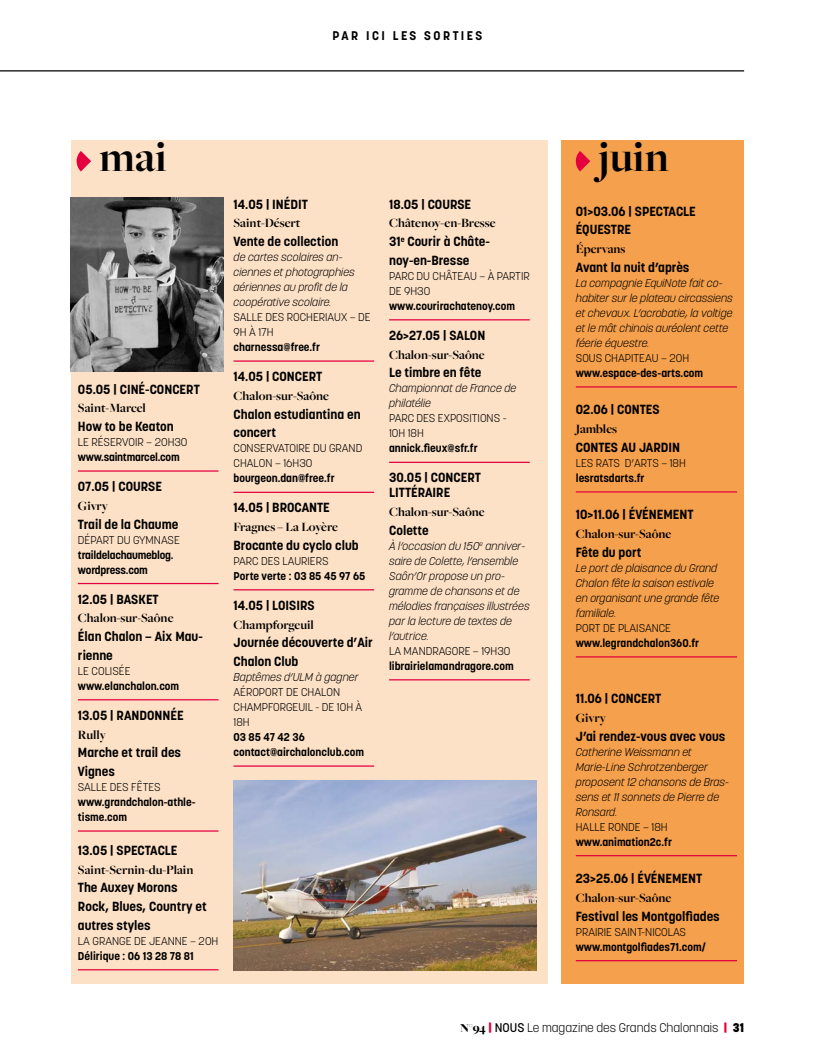
<style>
.page{position:relative;width:815px;height:1063px;background:#fff}
.page>*{position:absolute;margin:0;border:0;box-sizing:border-box;transform-origin:0 0}
.t1{font:700 45px "Freight Big Pro";color:#000}
.t2{font:700 13.12px/18.8px "Korolev";color:#000}
.t3{font:700 13.12px "Freight Big Pro";color:#000}
.t4{font:300 12.5px "Korolev";color:#000}
.t5{font:700 12.5px "Korolev";letter-spacing:.2em;color:#000}
.t6{font:italic 300 11.25px/15px "Korolev";color:#000}
.t7{font:300 11.25px/15px "Korolev";color:#000}
.t8{font:700 11.25px/15px "Korolev";color:#000}
.t9{font:700 11.25px/15px "Korolev";letter-spacing:-.02em;color:#000}
.s1{font-family:"Freight Big Pro";font-weight:900}
.s2{font-weight:800;color:#e4003f}
.s3{font-weight:500}
.s4{font-weight:800}
</style>
<div class="page">
<hr style="left:0;top:70px;width:744px;height:1px;background:#000">
<div style="left:71px;top:140px;width:476px;height:843px;background:#fde1c6"></div>
<div style="left:562px;top:140px;width:182px;height:843px;background:#f5a04c"></div>
<hr style="left:576px;top:386px;width:161px;height:2px;background:#e4003f">
<hr style="left:576px;top:491px;width:161px;height:2px;background:#e4003f">
<hr style="left:576px;top:656px;width:161px;height:2px;background:#e4003f">
<hr style="left:576px;top:855px;width:161px;height:1px;background:#e4003f">
<hr style="left:576px;top:960px;width:161px;height:1px;background:#e4003f">
<hr style="left:78px;top:470px;width:141px;height:2px;background:#e4003f">
<hr style="left:78px;top:583px;width:141px;height:1px;background:#e4003f">
<hr style="left:78px;top:699px;width:141px;height:1px;background:#e4003f">
<hr style="left:78px;top:830px;width:141px;height:2px;background:#e4003f">
<hr style="left:78px;top:969px;width:141px;height:1px;background:#e4003f">
<hr style="left:234px;top:360px;width:140px;height:2px;background:#e4003f">
<hr style="left:234px;top:492px;width:140px;height:1px;background:#e4003f">
<hr style="left:234px;top:589px;width:140px;height:1px;background:#e4003f">
<hr style="left:234px;top:765px;width:140px;height:2px;background:#e4003f">
<hr style="left:389px;top:319px;width:141px;height:1px;background:#e4003f">
<hr style="left:389px;top:462px;width:141px;height:1px;background:#e4003f">
<hr style="left:389px;top:679px;width:141px;height:1px;background:#e4003f">
<svg style="left:76px;top:151px;width:15px;height:20px"></svg>
<svg style="left:575px;top:151px;width:15px;height:20px"></svg>
<img style="left:71px;top:197px;width:153px;height:175px">
<img style="left:234px;top:780px;width:303px;height:191px">
<p class="t5" style="left:333px;top:28px;width:151px">PAR ICI LES SORTIES</p>
<h1 class="t1" style="left:99px;top:128px;width:69px">mai</h1>
<h1 class="t1" style="left:598px;top:128px;width:72px">juin</h1>
<p class="t2" style="left:78px;top:380px;width:123px">05.05 | CINÉ-CONCERT</p>
<p class="t3" style="left:78px;top:399px;width:69px">Saint-Marcel</p>
<p class="t2" style="left:78px;top:417px;width:97px">How to be Keaton</p>
<p class="t7" style="left:78px;top:435px;width:111px">LE RÉSERVOIR – 20H30</p>
<p class="t9" style="left:78px;top:450px;width:103px">www.saintmarcel.com</p>
<p class="t2" style="left:78px;top:477px;width:85px">07.05 | COURSE</p>
<p class="t3" style="left:78px;top:497px;width:32px">Givry</p>
<p class="t2" style="left:78px;top:515px;width:102px">Trail de la Chaume</p>
<p class="t7" style="left:78px;top:532px;width:103px">DÉPART DU GYMNASE</p>
<p class="t9" style="left:78px;top:547px;width:97px">traildelachaumeblog. wordpress.com</p>
<p class="t2" style="left:78px;top:590px;width:82px">12.05 | BASKET</p>
<p class="t3" style="left:78px;top:609px;width:97px">Chalon-sur-Saône</p>
<p class="t2" style="left:78px;top:627px;width:126px">Élan Chalon – Aix Mau&shy;rienne</p>
<p class="t7" style="left:78px;top:663px;width:54px">LE COLISÉE</p>
<p class="t8" style="left:78px;top:678px;width:103px">www.elanchalon.com</p>
<p class="t2" style="left:78px;top:706px;width:107px">13.05 | RANDONNÉE</p>
<p class="t3" style="left:78px;top:726px;width:30px">Rully</p>
<p class="t2" style="left:78px;top:743px;width:105px">Marche et trail des<br>Vignes</p>
<p class="t7" style="left:78px;top:780px;width:84px">SALLE DES FÊTES</p>
<p class="t8" style="left:78px;top:795px;width:119px">www.grandchalon-athle&shy;tisme.com</p>
<p class="t2" style="left:78px;top:841px;width:101px">13.05 | SPECTACLE</p>
<p class="t3" style="left:78px;top:861px;width:117px">Saint-Sernin-du-Plain</p>
<p class="t2" style="left:78px;top:878px;width:130px">The Auxey Morons<br>Rock, Blues, Country et autres styles</p>
<p class="t7" style="left:78px;top:933px;width:142px">LA GRANGE DE JEANNE – 20H</p>
<p class="t8" style="left:78px;top:948px;width:117px">Délirique : 06 13 28 78 81</p>
<p class="t2" style="left:234px;top:195px;width:76px">14.05 | INÉDIT</p>
<p class="t3" style="left:234px;top:215px;width:68px">Saint-Désert</p>
<p class="t2" style="left:234px;top:232px;width:106px">Vente de collection</p>
<p class="t6" style="left:234px;top:250px;width:123px">de cartes scolaires an&shy;ciennes et photographies aériennes au profit de la coopérative scolaire.</p>
<p class="t7" style="left:234px;top:310px;width:139px">SALLE DES ROCHERIAUX – DE<br>9H À 17H</p>
<p class="t8" style="left:234px;top:340px;width:88px">charnessa@free.fr</p>
<p class="t2" style="left:234px;top:367px;width:90px">14.05 | CONCERT</p>
<p class="t3" style="left:234px;top:387px;width:97px">Chalon-sur-Saône</p>
<p class="t2" style="left:234px;top:405px;width:129px">Chalon estudiantina en concert</p>
<p class="t7" style="left:234px;top:441px;width:130px">CONSERVATOIRE DU GRAND<br>CHALON – 16H30</p>
<p class="t8" style="left:234px;top:471px;width:103px">bourgeon.dan@free.fr</p>
<p class="t2" style="left:234px;top:498px;width:98px">14.05 | BROCANTE</p>
<p class="t3" style="left:234px;top:518px;width:106px">Fragnes – La Loyère</p>
<p class="t2" style="left:234px;top:536px;width:127px">Brocante du cyclo club</p>
<p class="t7" style="left:234px;top:553px;width:97px">PARC DES LAURIERS</p>
<p class="t8" style="left:234px;top:568px;width:133px">Porte verte : 03 85 45 97 65</p>
<p class="t2" style="left:234px;top:596px;width:83px">14.05 | LOISIRS</p>
<p class="t3" style="left:234px;top:616px;width:82px">Champforgeuil</p>
<p class="t2" style="left:234px;top:633px;width:141px">Journée découverte d’Air<br>Chalon Club</p>
<p class="t6" style="left:234px;top:670px;width:127px">Baptêmes d’ULM à gagner</p>
<p class="t7" style="left:234px;top:685px;width:130px">AÉROPORT DE CHALON<br>CHAMPFORGEUIL - DE 10H À<br>18H</p>
<p class="t8" style="left:234px;top:730px;width:132px">03 85 47 42 36 contact@airchalonclub.com</p>
<p class="t2" style="left:389px;top:195px;width:84px">18.05 | COURSE</p>
<p class="t3" style="left:389px;top:215px;width:108px">Châtenoy-en-Bresse</p>
<p class="t2" style="left:389px;top:232px;width:102px">31<sup>e</sup> Courir à Châte&shy;noy-en-Bresse</p>
<p class="t7" style="left:389px;top:268px;width:142px">PARC DU CHÂTEAU – À PARTIR<br>DE 9H30</p>
<p class="t8" style="left:389px;top:298px;width:128px">www.courirachatenoy.com</p>
<p class="t2" style="left:389px;top:326px;width:98px">26&gt;27.05 | SALON</p>
<p class="t3" style="left:389px;top:346px;width:97px">Chalon-sur-Saône</p>
<p class="t2" style="left:389px;top:363px;width:94px">Le timbre en fête</p>
<p class="t6" style="left:389px;top:381px;width:129px">Championnat de France de philatélie</p>
<p class="t7" style="left:389px;top:411px;width:119px">PARC DES EXPOSITIONS -<br>10H 18H</p>
<p class="t8" style="left:389px;top:441px;width:90px">annick.fieux@sfr.fr</p>
<p class="t2" style="left:389px;top:470px;width:93px;line-height:15px">30.05 | CONCERT<br>LITTÉRAIRE</p>
<p class="t3" style="left:389px;top:503px;width:97px">Chalon-sur-Saône</p>
<p class="t2" style="left:389px;top:521px;width:41px">Colette</p>
<p class="t6" style="left:389px;top:538px;width:142px">À l’occasion du 150<sup>e</sup> anniver&shy;saire de Colette, l’ensemble<br>Saôn’Or propose un pro&shy;gramme de chansons et de mélodies françaises illustrées par la lecture de textes de l’autrice.</p>
<p class="t7" style="left:389px;top:643px;width:123px">LA MANDRAGORE – 19H30</p>
<p class="t8" style="left:389px;top:658px;width:126px">librairielamandragore.com</p>
<p class="t2" style="left:576px;top:202px;width:122px">01&gt;03.06 | SPECTACLE<br>ÉQUESTRE</p>
<p class="t3" style="left:576px;top:240px;width:51px">Épervans</p>
<p class="t2" style="left:576px;top:258px;width:115px">Avant la nuit d’après</p>
<p class="t6" style="left:576px;top:275px;width:159px">La compagnie EquiNote fait co&shy;habiter sur le plateau circassiens et chevaux. L’acrobatie, la voltige et le mât chinois auréolent cette féerie équestre.</p>
<p class="t7" style="left:576px;top:350px;width:115px">SOUS CHAPITEAU – 20H</p>
<p class="t8" style="left:576px;top:365px;width:129px">www.espace-des-arts.com</p>
<p class="t2" style="left:576px;top:400px;width:85px">02.06 | CONTES</p>
<p class="t3" style="left:576px;top:420px;width:43px">Jambles</p>
<p class="t2" style="left:576px;top:438px;width:106px">CONTES AU JARDIN</p>
<p class="t7" style="left:576px;top:455px;width:112px">LES RATS D’ARTS – 18H</p>
<p class="t8" style="left:576px;top:470px;width:70px">lesratsdarts.fr</p>
<p class="t2" style="left:576px;top:505px;width:119px">10&gt;11.06 | ÉVÉNEMENT</p>
<p class="t3" style="left:576px;top:525px;width:97px">Chalon-sur-Saône</p>
<p class="t2" style="left:576px;top:543px;width:67px">Fête du port</p>
<p class="t6" style="left:576px;top:560px;width:145px">Le port de plaisance du Grand<br>Chalon fête la saison estivale en organisant une grande fête familiale.</p>
<p class="t7" style="left:576px;top:620px;width:97px">PORT DE PLAISANCE</p>
<p class="t8" style="left:576px;top:635px;width:125px">www.legrandchalon360.fr</p>
<p class="t2" style="left:576px;top:689px;width:87px">11.06 | CONCERT</p>
<p class="t3" style="left:576px;top:709px;width:32px">Givry</p>
<p class="t2" style="left:576px;top:727px;width:151px">J’ai rendez-vous avec vous</p>
<p class="t6" style="left:576px;top:744px;width:155px">Catherine Weissmann et<br>Marie-Line Schrotzenberger proposent 12 chansons de Bras&shy;sens et 11 sonnets de Pierre de<br>Ronsard.</p>
<p class="t7" style="left:576px;top:819px;width:93px">HALLE RONDE – 18H</p>
<p class="t8" style="left:576px;top:834px;width:98px">www.animation2c.fr</p>
<p class="t2" style="left:576px;top:869px;width:128px">23&gt;25.06 | ÉVÉNEMENT</p>
<p class="t3" style="left:576px;top:889px;width:97px">Chalon-sur-Saône</p>
<p class="t2" style="left:576px;top:907px;width:145px">Festival les Montgolfiades</p>
<p class="t7" style="left:576px;top:924px;width:112px">PRAIRIE SAINT-NICOLAS</p>
<p class="t8" style="left:576px;top:939px;width:132px">www.montgolfiades71.com/</p>
<p class="t4" style="left:460px;top:1020px;width:285px"><span class="s1">N°94</span> <span class="s2">|</span> <span class="s3">NOUS</span> Le magazine des Grands Chalonnais <span class="s2">|</span> <span class="s4">31</span></p>
</div>
